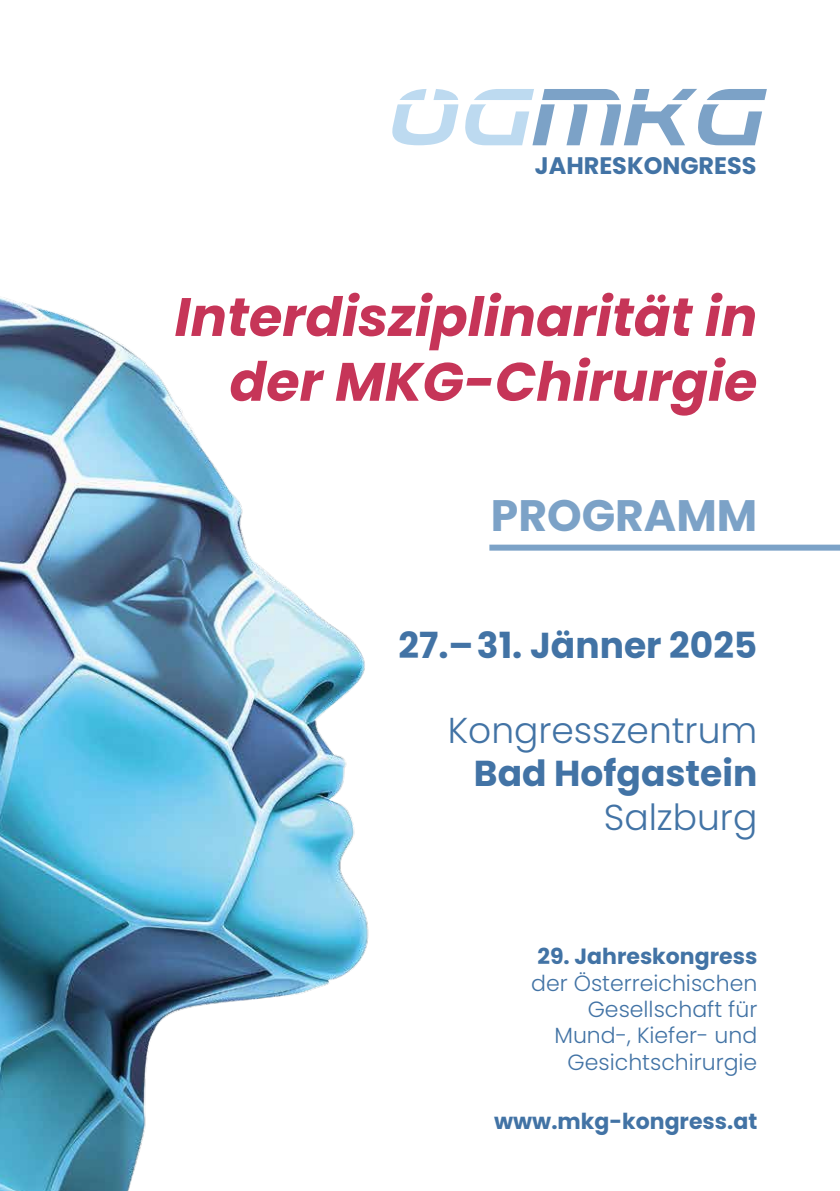
<style>
.page{position:relative;width:840px;height:1191px;background:#fff}
.page>*{position:absolute;margin:0;border:0;box-sizing:border-box;transform-origin:0 0}
.t1{font:italic 700 54px/64.8px "Poppins";color:#c63558;text-align:right}
.t2{font:700 44px "Poppins";color:#7ca2c7}
.t3{font:700 36px "Poppins";color:#4273a5}
.t4{font:300 36px "Poppins";color:#4273a5}
.t5{font:700 23.8px "Poppins";color:#4273a5}
.t6{font:300 22px/26.4px "Poppins";color:#4273a5;text-align:right}
.t7{font:700 22px "Poppins";color:#4273a5}
</style>
<div class="page">
<img style="left:0;top:297px;width:743px;height:894px">
<svg style="left:465px;top:89px;width:301px;height:56px"></svg>
<svg style="left:392px;top:89px;width:66px;height:56px"></svg>
<div style="left:489px;top:544px;width:350px;height:6px;background:#7ca2c7"></div>
<p class="t5" style="left:534px;top:152px;width:223px">JAHRESKONGRESS</p>
<h1 class="t1" style="left:174px;top:285px;width:584px">Interdisziplinarität in der MKG-Chirurgie</h1>
<h2 class="t2" style="left:490px;top:490px;width:268px">PROGRAMM</h2>
<h3 class="t3" style="left:398px;top:625px;width:360px">27.–31. Jänner 2025</h3>
<h3 class="t4" style="left:447px;top:709px;width:311px">Kongresszentrum</h3>
<h3 class="t3" style="left:473px;top:753px;width:285px">Bad Hofgastein</h3>
<h3 class="t4" style="left:603px;top:796px;width:155px">Salzburg</h3>
<p class="t7" style="left:537px;top:943px;width:221px">29. Jahreskongress</p>
<p class="t6" style="left:531px;top:969px;width:227px">der Österreichischen<br>Gesellschaft für<br>Mund-, Kiefer- und<br>Gesichtschirurgie</p>
<p class="t7" style="left:494px;top:1108px;width:264px">www.mkg-kongress.at</p>
</div>
